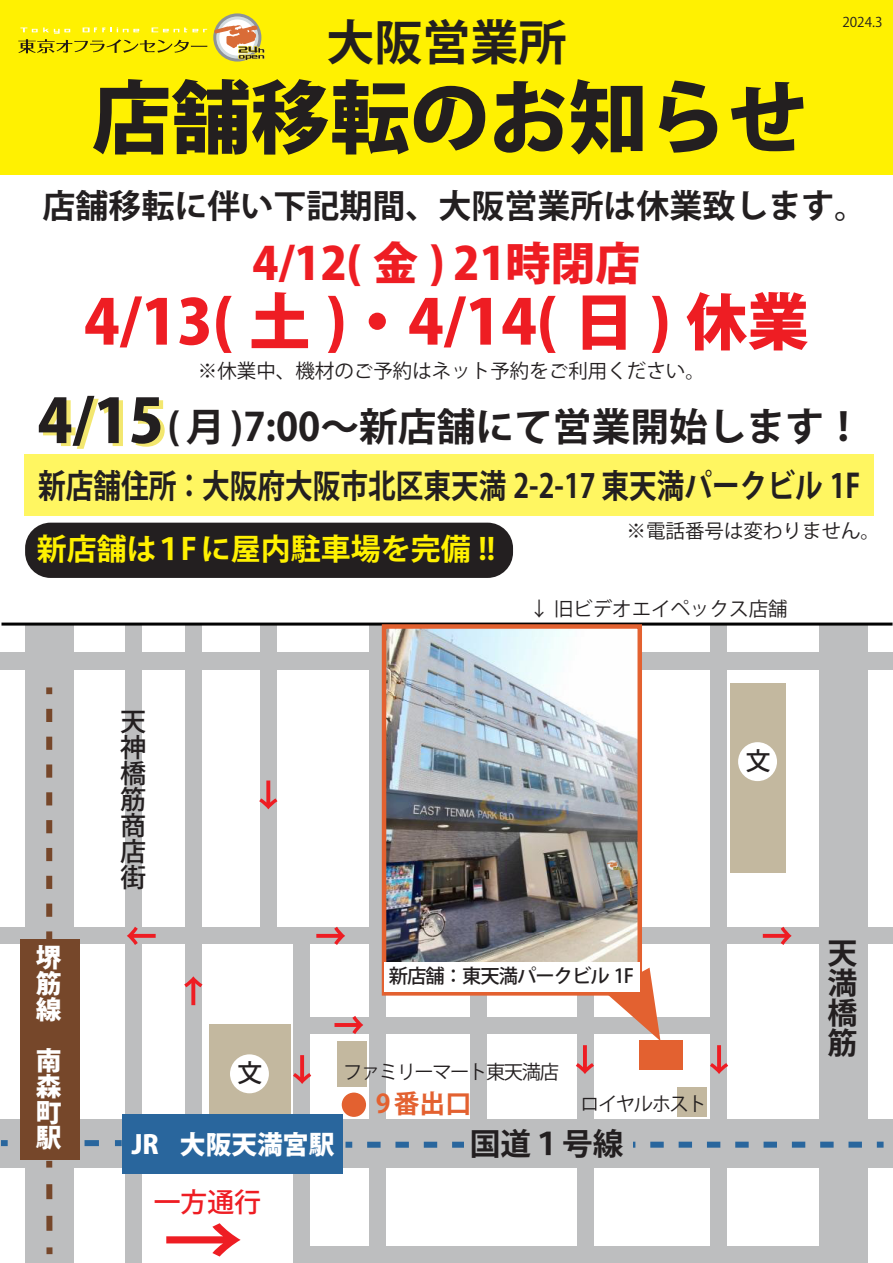
<style>
.page{position:relative;width:893px;height:1263px;background:#fff}
.page>*{position:absolute;margin:0;border:0;box-sizing:border-box;transform-origin:0 0}
.t1{font:800 79.5px "Koz Go Pr 6 N";color:#231f20}
.t2{font:800 61.5px "Koz Go Pr 6 N";color:#ee1d23}
.t3{font:700 48px "Koz Go Pr 6 N";color:#231f20}
.t4{font:800 45px "Koz Go Pr 6 N";color:#ee1d23}
.t5{font:700 38.7px "Koz Go Pr 6 N";color:#231f20}
.t6{font:700 33px "Koz Go Pr 6 N";color:#231f20;scale:.84 1}
.t7{font:700 33px "Koz Go Pr 6 N";color:#231f20}
.t8{font:700 30.75px "Koz Go Pr 6 N";color:#231f20}
.t9{font:700 30px "Koz Go Pr 6 N";color:#fff101}
.t10{font:700 30px/30px "Koz Go Pr 6 N";color:#231f20;text-align:justify}
.t11{font:500 26.85px "Koz Go Pr 6 N";color:#ee1d23}
.t12{font:500 26.1px/26.1px "Koz Go Pr 6 N";color:#231f20;text-align:justify}
.t13{font:800 25.8px/25.8px "Koz Go Pr 6 N";color:#fff;text-align:justify}
.t14{font:700 25.8px "Koz Go Pr 6 N";color:#e36130}
.t15{font:500 24.75px "Koz Go Pr 6 N";color:#231f20}
.t16{font:19.5px "Koz Go Pr 6 N";color:#231f20}
.t17{font:19.35px "Koz Go Pr 6 N";letter-spacing:-.075em;color:#231f20}
.t18{font:500 19.35px "Koz Go Pr 6 N";letter-spacing:-.05em;color:#231f20}
.t19{font:13.5px "Koz Go Pr 6 N";color:#231f20}
.s1{font-weight:800;font-size:60.3px;color:#f0df40}
</style>
<div class="page">
<div style="left:0;top:0;width:892px;height:174px;background:#fff101"></div>
<svg style="left:18px;top:27px;width:189px;height:26px"></svg>
<svg style="left:213px;top:13px;width:48px;height:49px"></svg>
<svg style="left:216px;top:16px;width:42px;height:43px"></svg>
<div style="left:219px;top:19px;width:36px;height:37px;background:#fff;border-radius:50%"></div>
<svg style="left:214px;top:25px;width:51px;height:36px"></svg>
<div style="left:24px;top:454px;width:849px;height:62px;background:#fff661"></div>
<div style="left:25px;top:523px;width:488px;height:55px;background:#231f20;border-radius:26px"></div>
<div style="left:185px;top:624px;width:17px;height:517px;background:#bdbebf"></div>
<div style="left:0;top:1119px;width:892px;height:48px;background:#bdbebf"></div>
<div style="left:819px;top:626px;width:48px;height:637px;background:#bdbebf"></div>
<div style="left:711px;top:626px;width:16px;height:636px;background:#bdbebf"></div>
<div style="left:577px;top:634px;width:17px;height:628px;background:#bdbebf"></div>
<div style="left:470px;top:634px;width:17px;height:495px;background:#bdbebf"></div>
<div style="left:369px;top:626px;width:17px;height:636px;background:#bdbebf"></div>
<div style="left:25px;top:626px;width:48px;height:637px;background:#bdbebf"></div>
<div style="left:125px;top:624px;width:17px;height:638px;background:#bdbebf"></div>
<div style="left:298px;top:1017px;width:429px;height:17px;background:#bdbebf"></div>
<div style="left:0;top:927px;width:892px;height:16px;background:#bdbebf"></div>
<div style="left:293px;top:927px;width:17px;height:335px;background:#bdbebf"></div>
<div style="left:295px;top:1246px;width:533px;height:17px;background:#bdbebf"></div>
<div style="left:261px;top:624px;width:16px;height:309px;background:#bdbebf"></div>
<svg style="left:576px;top:1045px;width:18px;height:29px"></svg>
<svg style="left:763px;top:927px;width:29px;height:18px"></svg>
<svg style="left:127px;top:927px;width:29px;height:18px"></svg>
<svg style="left:293px;top:1055px;width:18px;height:29px"></svg>
<svg style="left:259px;top:780px;width:18px;height:29px"></svg>
<svg style="left:316px;top:927px;width:29px;height:18px"></svg>
<div style="left:677px;top:1087px;width:30px;height:30px;background:#c3b89f"></div>
<div style="left:337px;top:1042px;width:30px;height:45px;background:#c3b89f"></div>
<div style="left:0;top:653px;width:892px;height:17px;background:#bdbebf"></div>
<div style="left:730px;top:683px;width:55px;height:189px;background:#c3b89f"></div>
<div style="left:1px;top:1140px;width:7px;height:6px;background:#29669d"></div>
<svg style="left:84px;top:1140px;width:15px;height:6px"></svg>
<div style="left:115px;top:1140px;width:7px;height:6px;background:#29669d"></div>
<div style="left:20px;top:939px;width:60px;height:220px;background:#76472a"></div>
<div style="left:122px;top:1114px;width:220px;height:59px;background:#29669d"></div>
<svg style="left:46px;top:1161px;width:6px;height:6px"></svg>
<svg style="left:46px;top:1184px;width:6px;height:47px"></svg>
<div style="left:46px;top:1247px;width:6px;height:7px;background:#76472a"></div>
<div style="left:46px;top:687px;width:6px;height:7px;background:#76472a"></div>
<svg style="left:46px;top:709px;width:6px;height:230px"></svg>
<div style="left:345px;top:1142px;width:7px;height:6px;background:#29669d"></div>
<svg style="left:367px;top:1142px;width:495px;height:6px"></svg>
<div style="left:877px;top:1141px;width:7px;height:7px;background:#29669d"></div>
<div style="left:342px;top:1092px;width:24px;height:25px;background:#e36130;border-radius:50%"></div>
<div style="left:738px;top:742px;width:39px;height:39px;background:#fff;border-radius:50%"></div>
<svg style="left:184px;top:976px;width:18px;height:29px"></svg>
<div style="left:209px;top:1025px;width:81px;height:89px;background:#c3b89f"></div>
<div style="left:230px;top:1054px;width:39px;height:39px;background:#fff;border-radius:50%"></div>
<svg style="left:166px;top:1223px;width:75px;height:33px"></svg>
<svg style="left:710px;top:1045px;width:18px;height:29px"></svg>
<svg style="left:334px;top:1016px;width:29px;height:18px"></svg>
<div style="left:464px;top:1124px;width:169px;height:38px;background:#bdbebf"></div>
<div style="left:639px;top:1039px;width:43px;height:30px;background:#e36130"></div>
<svg style="left:605px;top:968px;width:55px;height:72px"></svg>
<svg style="left:2px;top:622px;width:890px;height:4px;background:#414141"></svg>
<img style="left:387px;top:629px;width:250px;height:333px">
<div style="left:382px;top:624px;width:260px;height:371px;border:4px solid #e36130"></div>
<div style="left:385px;top:962px;width:255px;height:29px;background:#fff"></div>
<h3 class="t3" style="left:326px;top:16px;width:241px">大阪営業所</h3>
<h1 class="t1" style="left:92px;top:73px;width:717px">店舗移転のお知らせ</h1>
<p class="t19" style="left:842px;top:14px;width:42px">2024.3</p>
<h3 class="t7" style="left:42px;top:187px;width:826px">店舗移転に伴い下記期間、大阪営業所は休業致します。</h3>
<h3 class="t4" style="left:253px;top:238px;width:389px">4/12( 金 ) 21時閉店</h3>
<h2 class="t2" style="left:84px;top:287px;width:726px">4/13( 土 )・4/14( 日 ) 休業</h2>
<p class="t16" style="left:198px;top:360px;width:508px">※休業中、機材のご予約はネット予約をご利用ください。</p>
<h3 class="t5" style="left:42px;top:405px;width:823px"><span class="s1">4/15</span>(月)7:00～新店舗にて営業開始します！</h3>
<h3 class="t6" style="left:38px;top:467px;width:980px">新店舗住所 ： 大阪府大阪市北区東天満 2-2-17 東天満パークビル 1F</h3>
<h3 class="t9" style="left:37px;top:532px;width:460px">新店舗は１Fに屋内駐車場を完備 !!</h3>
<p class="t16" style="left:627px;top:520px;width:255px">※電話番号は変わりません。</p>
<h3 class="t13" style="left:36px;top:945px;width:27px">堺筋線</h3>
<h3 class="t13" style="left:36px;top:1048px;width:27px">南森町駅</h3>
<p class="t16" style="left:530px;top:598px;width:260px">↓ 旧ビデオエイペックス店舗</p>
<h3 class="t12" style="left:120px;top:708px;width:27px">天神橋筋商店街</h3>
<p class="t18" style="left:389px;top:965px;width:247px">新店舗：東天満パークビル 1F</p>
<p class="t15" style="left:238px;top:1059px;width:26px">文</p>
<h3 class="t13" style="left:132px;top:1132px;width:204px">JR 大阪天満宮駅</h3>
<p class="t17" style="left:343px;top:1061px;width:217px">ファミリーマート東天満店</p>
<h3 class="t14" style="left:376px;top:1089px;width:97px">9番出口</h3>
<p class="t17" style="left:580px;top:1093px;width:128px">ロイヤルホスト</p>
<h3 class="t8" style="left:470px;top:1126px;width:155px">国道１号線</h3>
<h3 class="t11" style="left:154px;top:1186px;width:109px">一方通行</h3>
<p class="t15" style="left:746px;top:747px;width:26px">文</p>
<h3 class="t10" style="left:827px;top:939px;width:31px">天満橋筋</h3>
</div>
